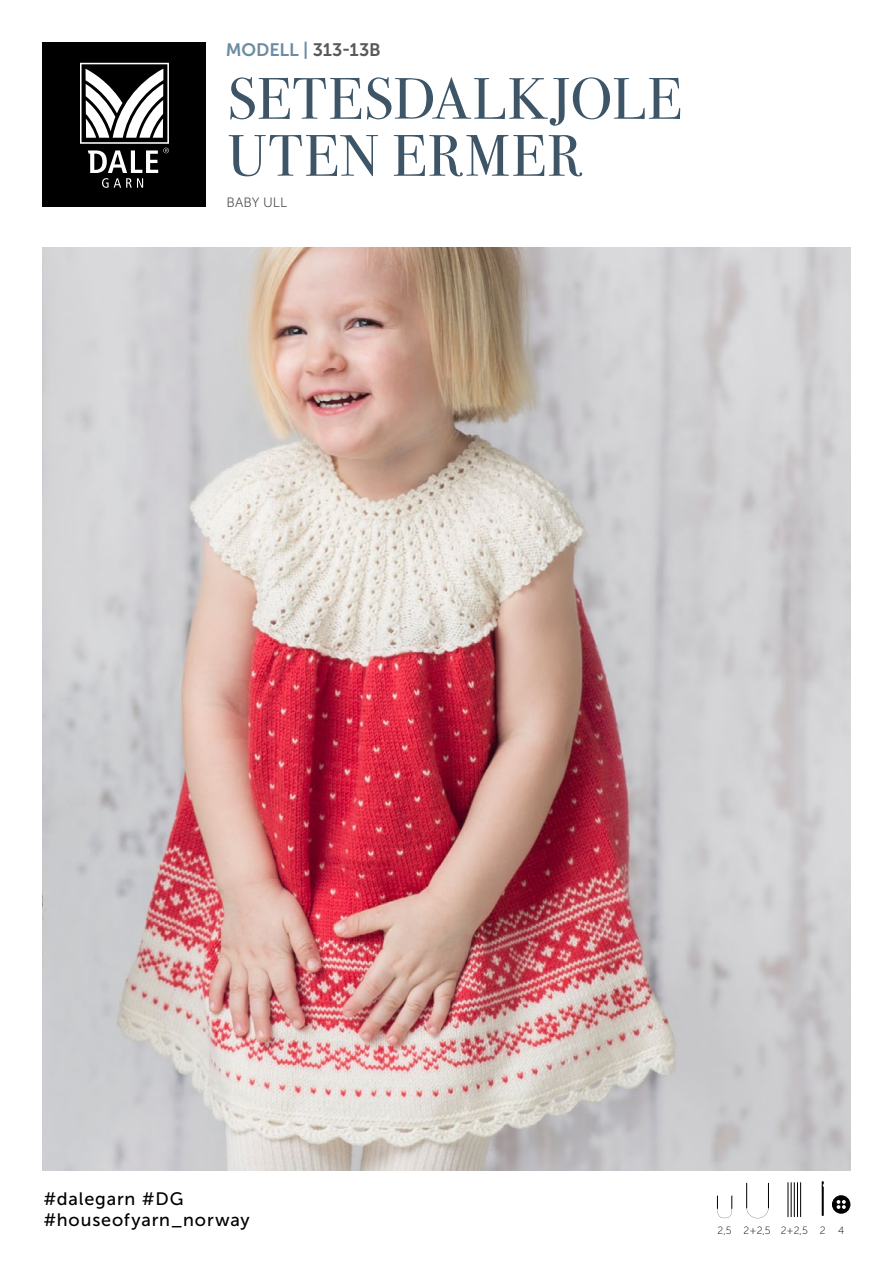
<style>
.page{position:relative;width:893px;height:1263px;background:#fff}
.page>*{position:absolute;margin:0;border:0;box-sizing:border-box;transform-origin:0 0}
.t1{font:58.5px "Bodoni Svty Two ITCTT";letter-spacing:.03em;color:#3d5567}
.t2{font:18px/21px "Museo Sans 500";letter-spacing:.045em;color:#000}
.t3{font:18px "Museo Sans 700";letter-spacing:-.005em;color:#6d8ca3}
.t4{font:13.5px "Museo Sans 300";letter-spacing:.005em;color:#58595b}
.t5{font:10.5px "Museo Sans 100";color:#000}
.s1{color:#58595b}
</style>
<div class="page">
<div style="left:43px;top:43px;width:163px;height:164px;background:#000"></div>
<svg style="left:80px;top:63px;width:89px;height:125px"></svg>
<img style="left:43px;top:248px;width:807px;height:923px">
<hr style="left:787px;top:1182px;width:1px;height:35px;background:#000">
<hr style="left:791px;top:1182px;width:1px;height:35px;background:#000">
<hr style="left:794px;top:1182px;width:1px;height:35px;background:#000">
<hr style="left:797px;top:1182px;width:1px;height:35px;background:#000">
<hr style="left:800px;top:1182px;width:1px;height:35px;background:#000">
<svg style="left:746px;top:1183px;width:23px;height:35px"></svg>
<svg style="left:717px;top:1195px;width:15px;height:23px"></svg>
<svg style="left:822px;top:1181px;width:2px;height:35px"></svg>
<div style="left:832px;top:1195px;width:18px;height:19px;background:#000;border-radius:50%"></div>
<svg style="left:837px;top:1200px;width:9px;height:9px"></svg>
<p class="t3" style="left:226px;top:40px;width:156px">MODELL | <span class="s1">313-13B</span></p>
<p class="t1" style="left:227px;top:51px;width:455px">SETESDALKJOLE</p>
<p class="t1" style="left:227px;top:108px;width:356px">UTEN ERMER</p>
<p class="t4" style="left:227px;top:195px;width:62px">BABY ULL</p>
<p class="t2" style="left:43px;top:1188px;width:208px">#dalegarn #DG #houseofyarn_norway</p>
<p class="t5" style="left:718px;top:1225px;width:16px">2,5</p>
<p class="t5" style="left:744px;top:1225px;width:29px">2+2,5</p>
<p class="t5" style="left:781px;top:1225px;width:29px">2+2,5</p>
<p class="t5" style="left:820px;top:1225px;width:7px">2</p>
<p class="t5" style="left:838px;top:1225px;width:8px">4</p>
</div>
